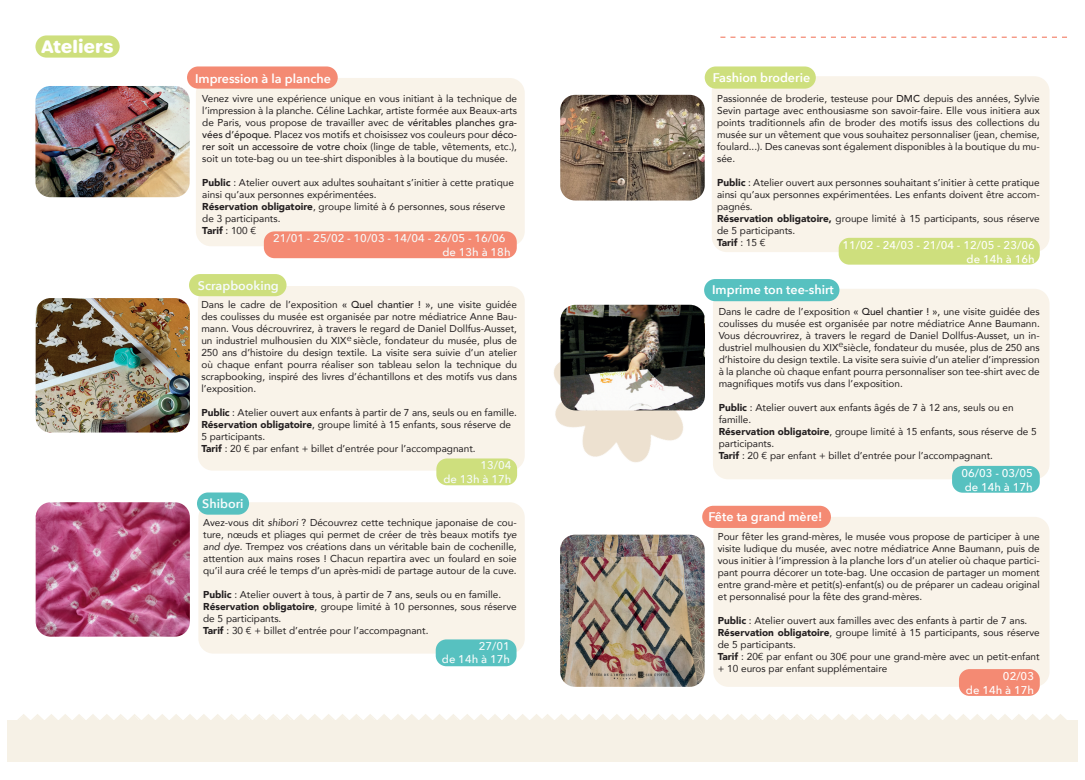
<style>
.page{position:relative;width:1085px;height:780px;background:#fff}
.page>*{position:absolute;margin:0;border:0;box-sizing:border-box;transform-origin:0 0}
.t1{font:700 17.5px "Urbane Rounded";color:#fff}
.t2{font:600 12.5px "Avenir Next";color:#fff}
.t3{font:600 12.5px "Avenir Next";color:#f6fbfb}
.t4{font:500 11.25px/13.5px "Avenir Next";color:#f6fbfb;text-align:right}
.t5{font:500 11.25px/13.5px "Avenir Next";color:#fff;text-align:right}
.t6{font:10px/12px "Avenir";color:#231f20;text-align:justify}
.t7{font:8.75px "Avenir Next";color:#231f20}
.s1{font-weight:500}
.s2{font-weight:900}
.s3{font-style:italic}
</style>
<div class="page">
<div style="left:196px;top:78px;width:328px;height:168px;background:#f9f3e9;border-radius:15px"></div>
<img style="left:35px;top:86px;width:155px;height:111px">
<div style="left:187px;top:66px;width:150px;height:23px;background:#f48a73;border-radius:11px"></div>
<img style="left:515px;top:286px;width:197px;height:224px">
<div style="left:264px;top:231px;width:252px;height:27px;background:#f48a73;border-radius:11px"></div>
<div style="left:35px;top:35px;width:85px;height:23px;background:#cedf7d;border-radius:11px"></div>
<div style="left:198px;top:286px;width:326px;height:184px;background:#f9f3e9;border-radius:15px"></div>
<img style="left:36px;top:298px;width:154px;height:134px">
<div style="left:189px;top:274px;width:97px;height:22px;background:#cedf7d;border-radius:11px"></div>
<div style="left:436px;top:458px;width:81px;height:27px;background:#cedf7d;border-radius:11px"></div>
<div style="left:198px;top:502px;width:326px;height:151px;background:#f9f3e9;border-radius:15px"></div>
<img style="left:36px;top:502px;width:154px;height:134px">
<div style="left:197px;top:492px;width:52px;height:22px;background:#57c1c0;border-radius:11px"></div>
<div style="left:435px;top:639px;width:81px;height:27px;background:#57c1c0;border-radius:11px"></div>
<div style="left:712px;top:289px;width:337px;height:190px;background:#f9f3e9;border-radius:15px"></div>
<img style="left:560px;top:305px;width:145px;height:105px">
<div style="left:704px;top:279px;width:135px;height:22px;background:#57c1c0;border-radius:11px"></div>
<div style="left:951px;top:466px;width:88px;height:26px;background:#57c1c0;border-radius:11px"></div>
<div style="left:711px;top:76px;width:338px;height:176px;background:#f9f3e9;border-radius:15px"></div>
<img style="left:560px;top:95px;width:144px;height:105px">
<div style="left:704px;top:66px;width:111px;height:23px;background:#cedf7d;border-radius:11px"></div>
<div style="left:838px;top:238px;width:201px;height:26px;background:#cedf7d;border-radius:11px"></div>
<div style="left:713px;top:517px;width:336px;height:169px;background:#f9f3e9;border-radius:15px"></div>
<img style="left:560px;top:534px;width:144px;height:152px">
<div style="left:702px;top:505px;width:128px;height:23px;background:#f48a73;border-radius:11px"></div>
<div style="left:958px;top:669px;width:81px;height:26px;background:#f48a73;border-radius:11px"></div>
<div style="left:7px;top:720px;width:1070px;height:42px;background:#f6f1e6"></div>
<svg style="left:18px;top:714px;width:1049px;height:6px"></svg>
<svg style="left:720px;top:37px;width:346px;height:1px"></svg>
<h1 class="t1" style="left:41px;top:35px;width:74px">Ateliers</h1>
<p class="t2" style="left:195px;top:67px;width:137px">Impression à la planche</p>
<p class="t6" style="left:202px;top:92px;width:316px">Venez vivre une expérience unique en vous initiant à la technique de l’impression à la planche. Céline Lachkar, artiste formée aux Beaux-arts de Paris, vous propose de travailler avec de <span class="s1">véritables planches gra&shy;vées d’époque</span>. Placez vos motifs et choisissez vos couleurs pour <span class="s1">déco&shy;rer soit un accessoire de votre choix</span> (linge de table, vêtements, etc.), soit un tote-bag ou un tee-shirt disponibles à la boutique du musée.</p>
<p class="t6" style="left:202px;top:176px;width:313px;text-align:left"><span class="s2">Public</span> : Atelier ouvert aux adultes souhaitant s’initier à cette pratique ainsi qu’aux personnes expérimentées.<br><span class="s2">Réservation obligatoire</span>, groupe limité à 6 personnes, sous réserve de 3 participants.<br><span class="s2">Tarif</span> : 100 €</p>
<p class="t4" style="left:442px;top:231px;width:70px;text-align:left;text-indent:-169px">21/01 - 25/02 - 10/03 - 14/04 - 26/05 - 16/06 de 13h à 18h</p>
<p class="t3" style="left:198px;top:275px;width:82px">Scrapbooking</p>
<p class="t6" style="left:201px;top:298px;width:317px">Dans le cadre de l’exposition <span class="s1">« Quel chantier ! »,</span> une visite guidée des coulisses du musée est organisée par notre médiatrice Anne Bau&shy;mann. Vous décrouvrirez, à travers le regard de Daniel Dollfus-Ausset, un industriel mulhousien du XIX siècle, fondateur du musée, plus de 250 ans d’histoire du design textile. La visite sera suivie d’un atelier où chaque enfant pourra réaliser son tableau selon la technique du scrapbooking, inspiré des livres d’échantillons et des motifs vus dans l’exposition.</p>
<p class="t6" style="left:201px;top:406px;width:317px;text-align:left"><span class="s2">Public</span> : Atelier ouvert aux enfants à partir de 7 ans, seuls ou en famille.<br><span class="s2">Réservation obligatoire</span><span class="s1">,</span> groupe limité à 15 enfants, sous réserve de 5 participants.<br><span class="s2">Tarif</span> : 20 € par enfant + billet d’entrée pour l’accompagnant.</p>
<p class="t7" style="left:347px;top:330px;width:7px">e</p>
<p class="t4" style="left:443px;top:458px;width:70px">13/04<br>de 13h à 17h</p>
<p class="t3" style="left:202px;top:492px;width:43px">Shibori</p>
<p class="t6" style="left:203px;top:516px;width:315px">Avez-vous dit <span class="s3">shibori</span> ? Découvrez cette technique japonaise de cou&shy;ture, nœuds et pliages qui permet de créer de très beaux motifs <span class="s3">tye and dye</span>. Trempez vos créations dans un véritable bain de cochenille, attention aux mains roses ! Chacun repartira avec un foulard en soie qu’il aura créé le temps d’un après-midi de partage autour de la cuve.</p>
<p class="t6" style="left:203px;top:588px;width:315px;text-align:left"><span class="s2">Public</span> : Atelier ouvert à tous, à partir de 7 ans, seuls ou en famille.<br><span class="s2">Réservation obligatoire</span>, groupe limité à 10 personnes, sous réserve de 5 participants.<br><span class="s2">Tarif</span> : 30 € + billet d’entrée pour l’accompagnant.</p>
<p class="t4" style="left:442px;top:638px;width:70px">27/01<br>de 14h à 17h</p>
<p class="t2" style="left:712px;top:67px;width:99px">Fashion broderie</p>
<p class="t6" style="left:717px;top:92px;width:324px">Passionnée de broderie, testeuse pour <span class="s1">DMC</span> depuis des années, Sylvie Sevin partage avec enthousiasme son savoir-faire. Elle vous initiera aux points traditionnels afin de broder des motifs issus des collections du musée sur un vêtement que vous souhaitez personnaliser (jean, chemise, foulard...). Des canevas sont également disponibles à la boutique du mu&shy;sée.</p>
<p class="t6" style="left:717px;top:176px;width:324px;text-align:left"><span class="s2">Public</span> : Atelier ouvert aux personnes souhaitant s’initier à cette pratique ainsi qu’aux personnes expérimentées. Les enfants doivent être accom&shy;pagnés.<br><span class="s2">Réservation obligatoire,</span> groupe limité à 15 participants, sous réserve de 5 participants.<br><span class="s2">Tarif</span> : 15 €</p>
<p class="t5" style="left:842px;top:238px;width:194px">11/02 - 24/03 - 21/04 - 12/05 - 23/06 de 14h à 16h</p>
<p class="t2" style="left:712px;top:279px;width:123px">Imprime ton tee-shirt</p>
<p class="t6" style="left:718px;top:305px;width:322px">Dans le cadre de l’exposition <span class="s1">« Quel chantier ! »,</span> une visite guidée des coulisses du musée est organisée par notre médiatrice Anne Baumann.<br>Vous décrouvrirez, à travers le regard de Daniel Dollfus-Ausset, un in&shy;dustriel mulhousien du XIX siècle, fondateur du musée, plus de 250 ans d’histoire du design textile. La visite sera suivie d’un atelier d’impression à la planche où chaque enfant pourra personnaliser son tee-shirt avec de magnifiques motifs vus dans l’exposition.</p>
<p class="t6" style="left:718px;top:401px;width:319px;text-align:left"><span class="s2">Public</span> : Atelier ouvert aux enfants âgés de 7 à 12 ans, seuls ou en famille.<br><span class="s2">Réservation obligatoire</span>, groupe limité à 15 enfants, sous réserve de 5 participants.<br><span class="s2">Tarif</span> : 20 € par enfant + billet d’entrée pour l’accompagnant.</p>
<p class="t7" style="left:838px;top:336px;width:7px">e</p>
<p class="t5" style="left:961px;top:466px;width:73px;text-align:left">06/03 - 03/05 de 14h à 17h</p>
<p class="t2" style="left:708px;top:506px;width:116px">Fête ta grand mère!</p>
<p class="t6" style="left:717px;top:530px;width:323px">Pour fêter les grand-mères, le musée vous propose de participer à une visite ludique du musée, avec notre médiatrice Anne Baumann, puis de vous initier à l’impression à la planche lors d’un atelier où chaque partici&shy;pant pourra décorer un tote-bag. Une occasion de partager un moment entre grand-mère et petit(s)-enfant(s) ou de préparer un cadeau original et personnalisé pour la fête des grand-mères.</p>
<p class="t6" style="left:717px;top:614px;width:323px;text-align:left"><span class="s2">Public</span> : Atelier ouvert aux familles avec des enfants à partir de 7 ans.<br><span class="s2">Réservation obligatoire</span>, groupe limité à 15 participants, sous réserve de 5 participants.<br><span class="s2">Tarif</span> : 20€ par enfant ou 30€ pour une grand-mère avec un petit-enfant + 10 euros par enfant supplémentaire</p>
<p class="t5" style="left:965px;top:669px;width:70px">02/03<br>de 14h à 17h</p>
</div>
